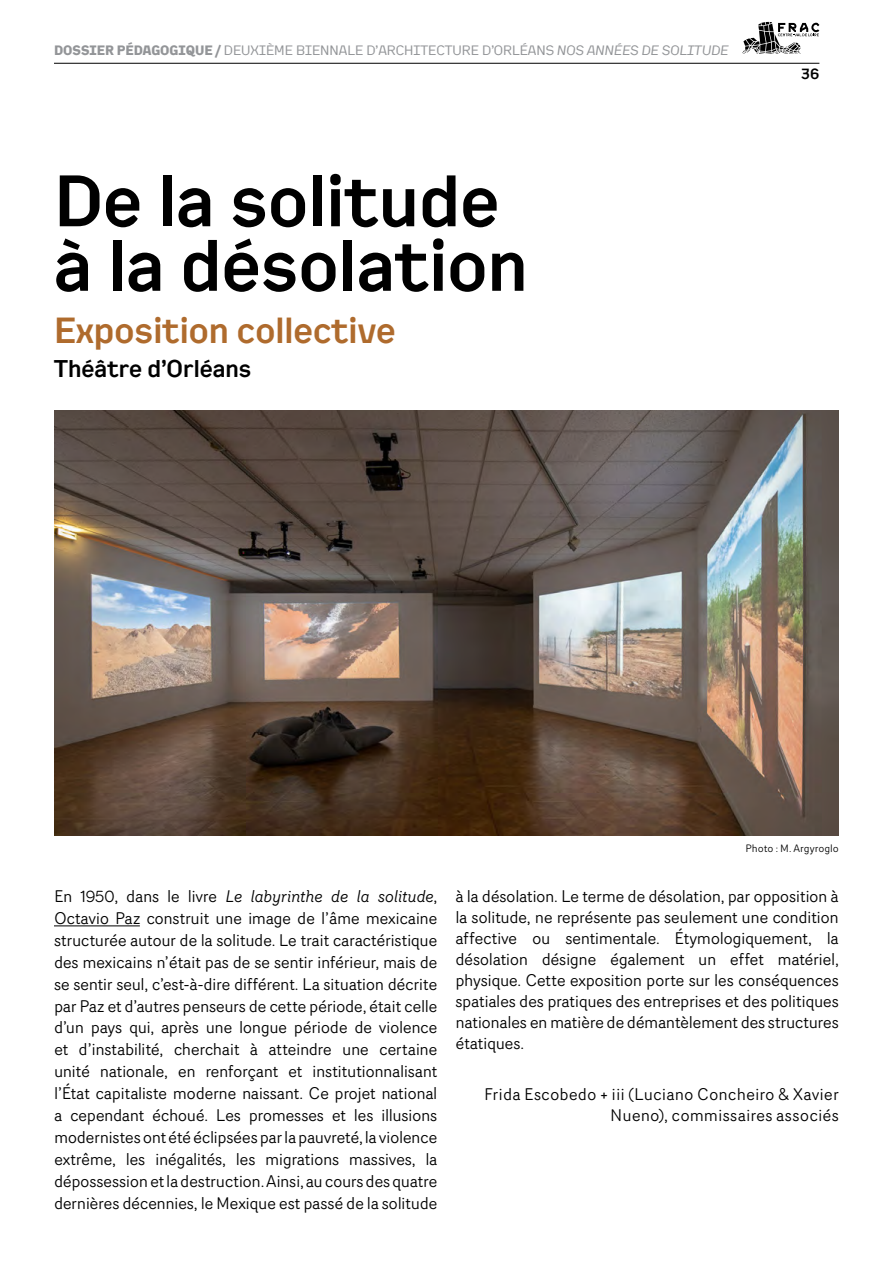
<style>
.page{position:relative;width:893px;height:1263px;background:#fff}
.page>*{position:absolute;margin:0;border:0;box-sizing:border-box;transform-origin:0 0}
.t1{font:500 72px/64.5px "Kade";color:#000}
.t2{font:500 36px "Kade";color:#af6b2d}
.t3{font:500 24px "Kade";letter-spacing:.005em;color:#000}
.t4{font:16.5px/21.9px "Router";letter-spacing:-.02em;color:#000;text-align:justify}
.t5{font:16.5px/21px "Router";letter-spacing:.005em;color:#000;text-align:right}
.t6{font:500 15px "Kade";color:#000}
.t7{font:13.5px "Kade";color:#939598}
.t8{font:10.5px "Router";color:#000}
.s1{font-weight:700}
.s2{font-style:italic}
</style>
<div class="page">
<hr style="left:54px;top:63px;width:765px;height:1px;background:#000">
<svg style="left:742px;top:22px;width:77px;height:32px"></svg>
<img style="left:54px;top:410px;width:785px;height:426px">
<hr style="left:54px;top:926px;width:86px;height:1px;background:#000">
<p class="t7" style="left:54px;top:41px;width:676px"><span class="s1">DOSSIER PÉDAGOGIQUE /</span> DEUXIÈME BIENNALE D’ARCHITECTURE D’ORLÉANS <span class="s2">NOS ANNÉES DE SOLITUDE</span></p>
<h1 class="t1" style="left:54px;top:167px;width:475px">De la solitude à la désolation</h1>
<h2 class="t2" style="left:54px;top:307px;width:343px">Exposition collective</h2>
<h3 class="t3" style="left:54px;top:353px;width:199px">Théâtre d’Orléans</h3>
<p class="t6" style="left:801px;top:64px;width:20px">36</p>
<p class="t8" style="left:745px;top:840px;width:95px">Photo : M. Argyroglo</p>
<p class="t4" style="left:54px;top:885px;width:385px">En 1950, dans le livre <span class="s2">Le labyrinthe de la solitude</span>, Octavio Paz construit une image de l’âme mexicaine structurée autour de la solitude. Le trait caractéristique des mexicains n’était pas de se sentir inférieur, mais de se sentir seul, c’est-à-dire différent. La situation décrite par Paz et d’autres penseurs de cette période, était celle d’un pays qui, après une longue période de violence et d’instabilité, cherchait à atteindre une certaine unité nationale, en renforçant et institutionnalisant l’État capitaliste moderne naissant. Ce projet national a cependant échoué. Les promesses et les illusions modernistes ont été éclipsées par la pauvreté, la violence extrême, les inégalités, les migrations massives, la dépossession et la destruction. Ainsi, au cours des quatre dernières décennies, le Mexique est passé de la solitude</p>
<p class="t4" style="left:455px;top:885px;width:385px;line-height:21px">à la désolation. Le terme de désolation, par opposition à la solitude, ne représente pas seulement une condition affective ou sentimentale. Étymologiquement, la désolation désigne également un effet matériel, physique. Cette exposition porte sur les conséquences spatiales des pratiques des entreprises et des politiques nationales en matière de démantèlement des structures étatiques.</p>
<p class="t5" style="left:484px;top:1083px;width:356px">Frida Escobedo + iii (Luciano Concheiro &amp; Xavier<br>Nueno), commissaires associés</p>
</div>
